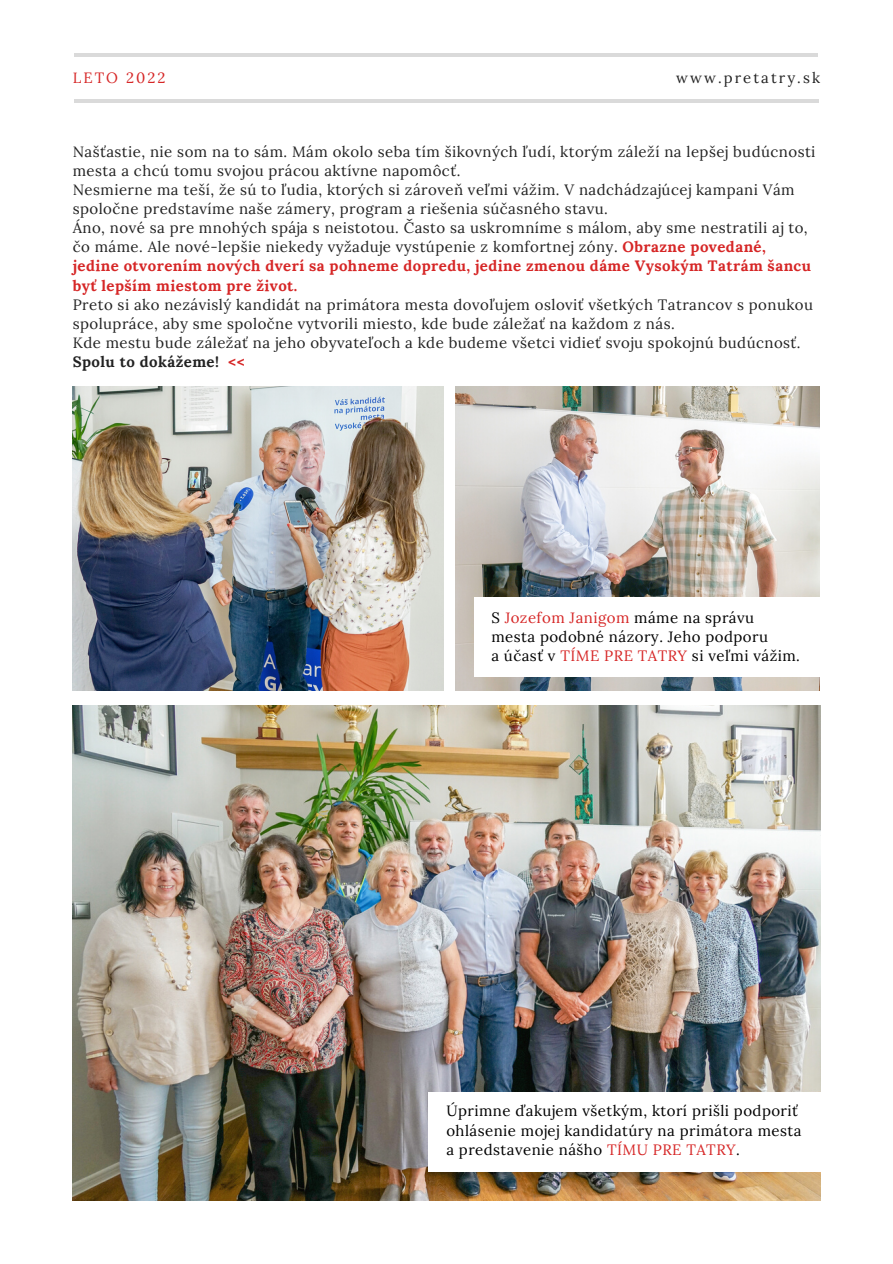
<style>
.page{position:relative;width:893px;height:1264px;background:#fff}
.page>*{position:absolute;margin:0;border:0;box-sizing:border-box;transform-origin:0 0}
.t1{font:15px/19px "Lora";letter-spacing:.03em;color:#222}
.t2{font:15px/19px "Lora";letter-spacing:.03em;color:#000}
.t3{font:14.85px "Lora";letter-spacing:.14em;color:#222}
.t4{font:14.85px "Lora";letter-spacing:.14em;color:#d62626}
.s1{font-weight:700;color:#d62626}
.s2{font-weight:700}
.s3{color:#d62626}
</style>
<div class="page">
<hr style="left:74px;top:99px;width:744px;height:3px;background:#000">
<hr style="left:74px;top:53px;width:743px;height:4px;background:#dadada">
<img style="left:72px;top:705px;width:748px;height:495px">
<div style="left:428px;top:1092px;width:426px;height:80px;background:#fff"></div>
<img style="left:73px;top:386px;width:371px;height:304px">
<img style="left:456px;top:386px;width:363px;height:304px">
<div style="left:474px;top:597px;width:418px;height:80px;background:#fff"></div>
<p class="t4" style="left:73px;top:68px;width:94px">LETO 2022</p>
<p class="t3" style="left:676px;top:68px;width:145px">www.pretatry.sk</p>
<p class="t1" style="left:73px;top:142px;width:744px">Našťastie, nie som na to sám. Mám okolo seba tím šikovných ľudí, ktorým záleží na lepšej budúcnosti mesta a chcú tomu svojou prácou aktívne napomôcť.<br>Nesmierne ma teší, že sú to ľudia, ktorých si zároveň veľmi vážim. V nadchádzajúcej kampani Vám spoločne predstavíme naše zámery, program a riešenia súčasného stavu.<br>Áno, nové sa pre mnohých spája s neistotou. Často sa uskromníme s málom, aby sme nestratili aj to, čo máme. Ale nové-lepšie niekedy vyžaduje vystúpenie z komfortnej zóny. <span class="s1">Obrazne povedané, jedine otvorením nových dverí sa pohneme dopredu, jedine zmenou dáme Vysokým Tatrám šancu byť lepším miestom pre život.</span></p>
<p class="t1" style="left:73px;top:294px;width:741px">Preto si ako nezávislý kandidát na primátora mesta dovoľujem osloviť všetkých Tatrancov s ponukou spolupráce, aby sme spoločne vytvorili miesto, kde bude záležať na každom z nás.<br>Kde mestu bude záležať na jeho obyvateľoch a kde budeme všetci vidieť svoju spokojnú budúcnosť.<br><span class="s2">Spolu to dokážeme!</span> <span class="s1">&lt;&lt;</span></p>
<p class="t2" style="left:491px;top:607px;width:310px">S <span class="s3">Jozefom Janigom</span> máme na správu mesta podobné názory. Jeho podporu<br>a účasť v <span class="s3">TÍME PRE TATRY</span> si veľmi vážim.</p>
<p class="t2" style="left:446px;top:1101px;width:356px">Úprimne ďakujem všetkým, ktorí prišli podporiť ohlásenie mojej kandidatúry na primátora mesta a predstavenie nášho <span class="s3">TÍMU PRE TATRY</span>.</p>
</div>
